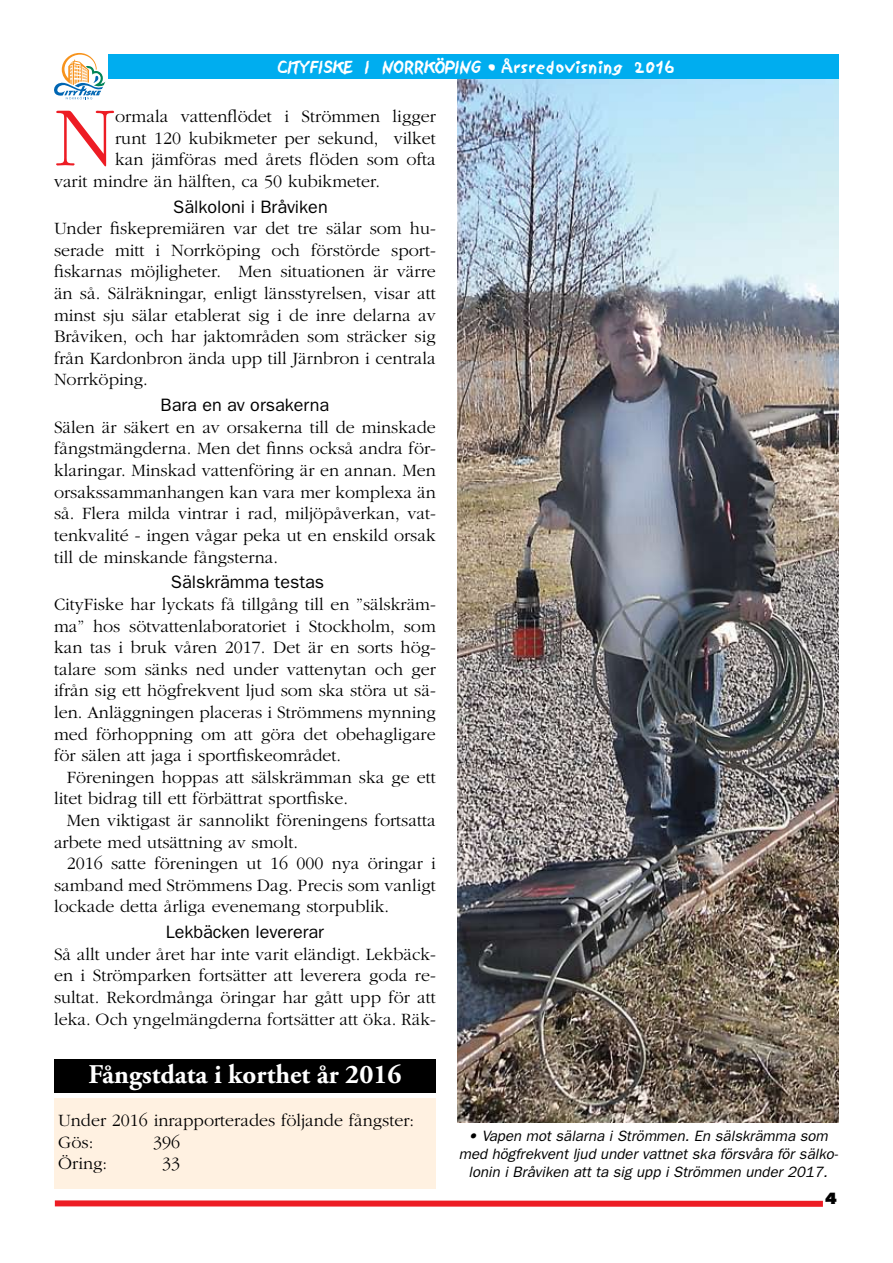
<style>
.page{position:relative;width:893px;height:1263px;background:#fff}
.page>*{position:absolute;margin:0;border:0;box-sizing:border-box;transform-origin:0 0}
.t1{font:300 87.3px "Garamond";color:#ed1c24}
.t2{font:700 27px "Adobe Garamond Pro";color:#fff}
.t3{font:300 18px/21.6px "Garamond";color:#000;text-align:justify}
.t4{font:18px "Franklin Gothic";color:#000}
.t5{font:italic 15px/18px "Franklin Gothic";color:#000;text-align:center}
.t6{font:15px "Sand";color:#fff}
.t7{font:800 15px "Futura";color:#000}
</style>
<div class="page">
<div style="left:54px;top:1098px;width:382px;height:91px;background:#fff1e1"></div>
<div style="left:54px;top:1059px;width:382px;height:34px;background:#000"></div>
<img style="left:457px;top:78px;width:382px;height:1044px">
<div style="left:108px;top:54px;width:731px;height:24px;background:#00adef"></div>
<svg style="left:54px;top:53px;width:51px;height:46px"></svg>
<div style="left:55px;top:1200px;width:768px;height:7px;background:#ed1c24"></div>
<p class="t6" style="left:278px;top:59px;width:399px">CITYFISKE I NORRKÖPING • Årsredovisning 2016</p>
<h1 class="t1" style="left:54px;top:92px;width:63px">N</h1>
<p class="t3" style="left:115px;top:106px;width:322px">ormala vattenflödet i Strömmen ligger</p>
<p class="t3" style="left:115px;top:127px;width:322px">runt 120 kubikmeter per sekund, vilket</p>
<p class="t3" style="left:115px;top:149px;width:322px">kan jämföras med årets flöden som ofta</p>
<p class="t3" style="left:54px;top:171px;width:328px">varit mindre än hälften, ca 50 kubikmeter.</p>
<p class="t4" style="left:173px;top:196px;width:156px">Sälkoloni i Bråviken</p>
<p class="t3" style="left:54px;top:218px;width:383px">Under fiskepremiären var det tre sälar som hu&shy;serade mitt i Norrköping och förstörde sport&shy;fiskarnas möjligheter. Men situationen är värre än så. Sälräkningar, enligt länsstyrelsen, visar att minst sju sälar etablerat sig i de inre delarna av Bråviken, och har jaktområden som sträcker sig från Kardonbron ända upp till Järnbron i centrala Norrköping.</p>
<p class="t4" style="left:161px;top:395px;width:170px">Bara en av orsakerna</p>
<p class="t3" style="left:54px;top:417px;width:383px">Sälen är säkert en av orsakerna till de minskade fångstmängderna. Men det finns också andra för&shy;klaringar. Minskad vattenföring är en annan. Men orsakssammanhangen kan vara mer komplexa än så. Flera milda vintrar i rad, miljöpåverkan, vat&shy;tenkvalité - ingen vågar peka ut en enskild orsak till de minskande fångsterna.</p>
<p class="t4" style="left:171px;top:572px;width:155px">Sälskrämma testas</p>
<p class="t3" style="left:54px;top:594px;width:383px">CityFiske har lyckats få tillgång till en ”sälskräm&shy;ma” hos sötvattenlaboratoriet i Stockholm, som kan tas i bruk våren 2017. Det är en sorts hög&shy;talare som sänks ned under vattenytan och ger ifrån sig ett högfrekvent ljud som ska störa ut sä&shy;len. Anläggningen placeras i Strömmens mynning med förhoppning om att göra det obehagligare för sälen att jaga i sportfiskeområdet.</p>
<p class="t3" style="left:54px;top:767px;width:383px;text-indent:13px">Föreningen hoppas att sälskrämman ska ge ett litet bidrag till ett förbättrat sportfiske.</p>
<p class="t3" style="left:54px;top:810px;width:383px;text-indent:13px">Men viktigast är sannolikt föreningens fortsatta arbete med utsättning av smolt.</p>
<p class="t3" style="left:54px;top:853px;width:383px;text-indent:13px">2016 satte föreningen ut 16 000 nya öringar i samband med Strömmens Dag. Precis som vanligt lockade detta årliga evenemang storpublik.</p>
<p class="t4" style="left:166px;top:922px;width:160px">Lekbäcken levererar</p>
<p class="t3" style="left:54px;top:944px;width:383px">Så allt under året har inte varit eländigt. Lekbäck&shy;en i Strömparken fortsätter att leverera goda re&shy;sultat. Rekordmånga öringar har gått upp för att leka. Och yngelmängderna fortsätter att öka. Räk-</p>
<h2 class="t2" style="left:88px;top:1058px;width:315px">Fångstdata i korthet år 2016</h2>
<p class="t3" style="left:58px;top:1110px;width:358px">Under 2016 inrapporterades följande fångster:<br>Gös:</p>
<p class="t3" style="left:153px;top:1131px;width:28px">396</p>
<p class="t3" style="left:58px;top:1153px;width:50px">Öring:</p>
<p class="t3" style="left:162px;top:1153px;width:19px">33</p>
<p class="t5" style="left:459px;top:1127px;width:381px">• Vapen mot sälarna i Strömmen. En sälskrämma som med högfrekvent ljud under vattnet ska försvåra för sälko&shy;lonin i Bråviken att ta sig upp i Strömmen under 2017.</p>
<p class="t7" style="left:825px;top:1189px;width:14px">4</p>
</div>
